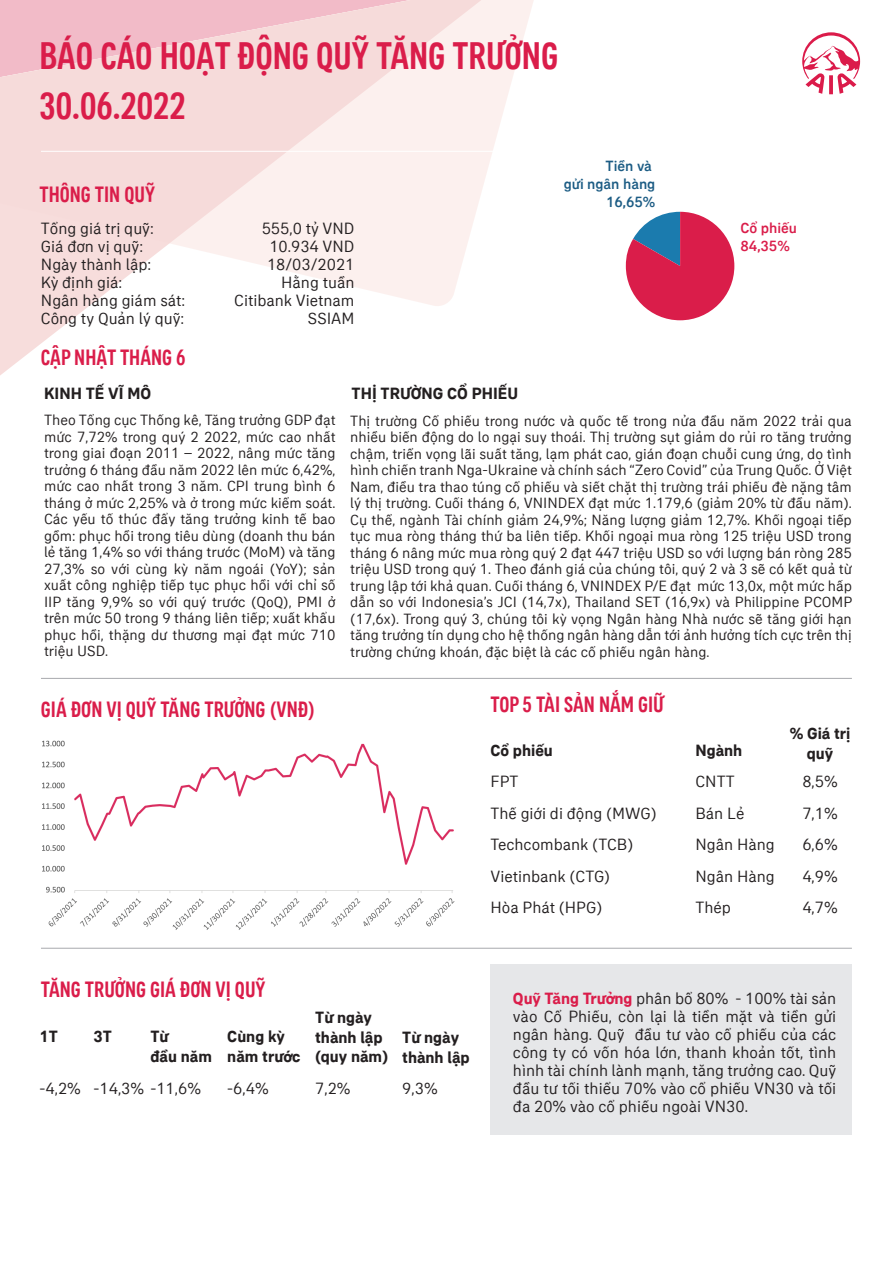
<style>
.page{position:relative;width:893px;height:1263px;background:#fff}
.page>*{position:absolute;margin:0;border:0;box-sizing:border-box;transform-origin:0 0}
.t1{font:500 condensed 39px "AIA Everest";color:#da1d4a}
.t2{font:500 condensed 22.5px "AIA Everest";color:#da1d4a}
.t3{font:16.5px/18px "AIA Everest";color:#231f20}
.t4{font:700 16.5px/19.8px "AIA Everest";color:#231f20}
.t5{font:15px/16.5px "AIA Everest";color:#231f20;text-align:justify}
.t6{font:500 15px/18px "AIA Everest";color:#1c5c84;text-align:right}
.t7{font:500 15px/18px "AIA Everest";color:#da1d4a}
.s1{font-weight:700;color:#da1d4a}
</style>
<div class="page">
<div style="left:490px;top:964px;width:362px;height:170px;background:#e6e7e9"></div>
<svg style="left:504px;top:0;width:30px;height:107px;fill:#fcf3f1"></svg>
<svg style="left:0;top:0;width:504px;height:375px"></svg>
<svg style="left:802px;top:32px;width:58px;height:62px"></svg>
<svg style="left:626px;top:212px;width:108px;height:108px"></svg>
<hr style="left:41px;top:151px;width:811px;height:1px;background:#fff">
<hr style="left:41px;top:678px;width:811px;height:1px;background:#a8a9ad">
<hr style="left:41px;top:948px;width:811px;height:1px;background:#a8a9ad">
<img style="left:42px;top:740px;width:413px;height:190px">
<h1 class="t1" style="left:40px;top:31px;width:520px">BÁO CÁO HOẠT ĐỘNG QUỸ TĂNG TRƯỞNG</h1>
<h1 class="t1" style="left:40px;top:80px;width:148px">30.06.2022</h1>
<h2 class="t2" style="left:40px;top:180px;width:117px">THÔNG TIN QUỸ</h2>
<p class="t3" style="left:41px;top:218px;width:146px">Tổng giá trị quỹ:<br>Giá đơn vị quỹ:<br>Ngày thành lập:<br>Kỳ định giá:<br>Ngân hàng giám sát:<br>Công ty Quản lý quỹ:</p>
<h2 class="t2" style="left:41px;top:343px;width:146px">CẬP NHẬT THÁNG 6</h2>
<p class="t6" style="left:564px;top:156px;width:93px">Tiền và<br>gửi ngân hàng<br>16,65%</p>
<p class="t3" style="left:234px;top:218px;width:122px;text-align:right">555,0 tỷ VND<br>10.934 VND<br>18/03/2021<br>Hằng tuần<br>Citibank Vietnam<br>SSIAM</p>
<p class="t7" style="left:740px;top:218px;width:58px">Cổ phiếu<br>84,35%</p>
<p class="t4" style="left:44px;top:383px;width:109px">KINH TẾ VĨ MÔ</p>
<p class="t5" style="left:44px;top:411px;width:293px">Theo Tổng cục Thống kê, Tăng trưởng GDP đạt mức 7,72% trong quý 2 2022, mức cao nhất trong giai đoạn 2011 – 2022, nâng mức tăng trưởng 6 tháng đầu năm 2022 lên mức 6,42%, mức cao nhất trong 3 năm. CPI trung bình 6 tháng ở mức 2,25% và ở trong mức kiểm soát.<br>Các yếu tố thúc đẩy tăng trưởng kinh tế bao gồm: phục hồi trong tiêu dùng (doanh thu bán lẻ tăng 1,4% so với tháng trước (MoM) và tăng 27,3% so với cùng kỳ năm ngoái (YoY); sản xuất công nghiệp tiếp tục phục hồi với chỉ số IIP tăng 9,9% so với quý trước (QoQ), PMI ở trên mức 50 trong 9 tháng liên tiếp; xuất khẩu phục hồi, thặng dư thương mại đạt mức 710 triệu USD.</p>
<p class="t4" style="left:352px;top:383px;width:168px">THỊ TRƯỜNG CỔ PHIẾU</p>
<p class="t5" style="left:350px;top:411px;width:504px">Thị trường Cổ phiếu trong nước và quốc tế trong nửa đầu năm 2022 trải qua nhiều biến động do lo ngại suy thoái. Thị trường sụt giảm do rủi ro tăng trưởng chậm, triển vọng lãi suất tăng, lạm phát cao, gián đoạn chuỗi cung ứng, do tình hình chiến tranh Nga-Ukraine và chính sách “Zero Covid” của Trung Quốc. Ở Việt Nam, điều tra thao túng cổ phiếu và siết chặt thị trường trái phiếu đè nặng tâm lý thị trường. Cuối tháng 6, VNINDEX đạt mức 1.179,6 (giảm 20% từ đầu năm).<br>Cụ thể, ngành Tài chính giảm 24,9%; Năng lượng giảm 12,7%. Khối ngoại tiếp tục mua ròng tháng thứ ba liên tiếp. Khối ngoại mua ròng 125 triệu USD trong tháng 6 nâng mức mua ròng quý 2 đạt 447 triệu USD so với lượng bán ròng 285 triệu USD trong quý 1. Theo đánh giá của chúng tôi, quý 2 và 3 sẽ có kết quả từ trung lập tới khả quan. Cuối tháng 6, VNINDEX P/E đạt mức 13,0x, một mức hấp dẫn so với Indonesia’s JCI (14,7x), Thailand SET (16,9x) và Philippine PCOMP (17,6x). Trong quý 3, chúng tôi kỳ vọng Ngân hàng Nhà nước sẽ tăng giới hạn tăng trưởng tín dụng cho hệ thống ngân hàng dẫn tới ảnh hưởng tích cực trên thị trường chứng khoán, đặc biệt là các cổ phiếu ngân hàng.</p>
<h2 class="t2" style="left:41px;top:695px;width:276px">GIÁ ĐƠN VỊ QUỸ TĂNG TRƯỞNG (VNĐ)</h2>
<h2 class="t2" style="left:490px;top:690px;width:175px">TOP 5 TÀI SẢN NẮM GIỮ</h2>
<p class="t4" style="left:490px;top:740px;width:64px">Cổ phiếu</p>
<p class="t4" style="left:695px;top:740px;width:48px">Ngành</p>
<p class="t4" style="left:790px;top:723px;width:62px;text-align:center">% Giá trị quỹ</p>
<p class="t3" style="left:490px;top:765px;width:168px;line-height:31.5px">FPT<br>Thế giới di động (MWG)<br>Techcombank (TCB)<br>Vietinbank (CTG)<br>Hòa Phát (HPG)</p>
<p class="t3" style="left:695px;top:765px;width:81px;line-height:31.5px">CNTT<br>Bán Lẻ<br>Ngân Hàng<br>Ngân Hàng<br>Thép</p>
<p class="t3" style="left:802px;top:765px;width:37px;line-height:31.5px;text-align:justify">8,5% 7,1% 6,6% 4,9% 4,7%</p>
<h2 class="t2" style="left:41px;top:974px;width:226px">TĂNG TRƯỞNG GIÁ ĐƠN VỊ QUỸ</h2>
<p class="t4" style="left:40px;top:1026px;width:20px">1T</p>
<p class="t3" style="left:40px;top:1078px;width:43px">-4,2%</p>
<p class="t4" style="left:150px;top:1026px;width:63px">Từ<br>đầu năm</p>
<p class="t4" style="left:227px;top:1026px;width:74px">Cùng kỳ năm trước</p>
<p class="t3" style="left:227px;top:1078px;width:43px">-6,4%</p>
<p class="t4" style="left:94px;top:1026px;width:20px">3T</p>
<p class="t3" style="left:94px;top:1078px;width:109px">-14,3% -11,6%</p>
<p class="t4" style="left:315px;top:1006px;width:75px">Từ ngày thành lập (quy năm)</p>
<p class="t3" style="left:315px;top:1078px;width:37px">7,2%</p>
<p class="t4" style="left:402px;top:1027px;width:69px">Từ ngày thành lập</p>
<p class="t3" style="left:402px;top:1079px;width:37px">9,3%</p>
<p class="t3" style="left:513px;top:989px;width:325px;text-align:justify"><span class="s1">Quỹ Tăng Trưởng</span> phân bổ 80% - 100% tài sản vào Cổ Phiếu, còn lại là tiền mặt và tiền gửi ngân hàng. Quỹ đầu tư vào cổ phiếu của các công ty có vốn hóa lớn, thanh khoản tốt, tình hình tài chính lành mạnh, tăng trưởng cao. Quỹ đầu tư tối thiểu 70% vào cổ phiếu VN30 và tối đa 20% vào cổ phiếu ngoài VN30.</p>
</div>
